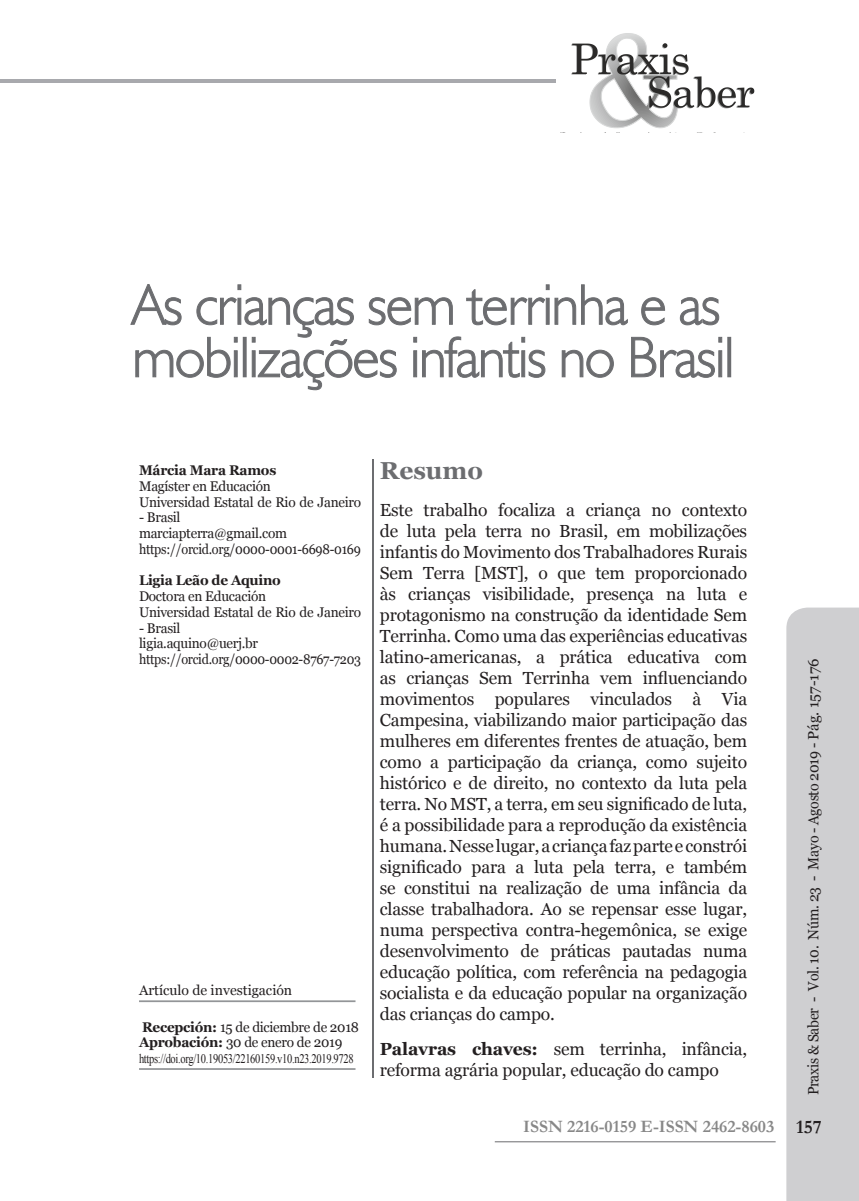
<style>
.page{position:relative;width:859px;height:1201px;background:#fff}
.page>*{position:absolute;margin:0;border:0;box-sizing:border-box;transform-origin:0 0}
.t1{font:300 57.75px/52.5px "Humanist 521 BT";letter-spacing:-.02em;color:#6c6d70}
.t2{font:700 24.5px "Georgia";color:#6c6d70}
.t3{font:600 19.25px "Garamond";color:#231f20}
.t4{font:17.5px/21px "Georgia";letter-spacing:-.01em;color:#231f20;text-align:justify}
.t5{font:600 17.5px "Garamond";color:#888}
.t6{font:14.88px "Georgia";letter-spacing:-.02em;color:#231f20;scale:.95 1}
.t7{font:14px/15.8px "Georgia";letter-spacing:-.02em;color:#231f20}
.t8{font:700 14px "Georgia";letter-spacing:-.02em;color:#231f20}
.t9{font:14px "Georgia";color:#231f20}
.t10{font:13.12px "Times New Roman";letter-spacing:-.03em;color:#231f20;scale:.8 1}
.s1{font-weight:700}
</style>
<div class="page">
<div style="left:786px;top:607px;width:72px;height:593px;background:#cfcfd1"></div>
<hr style="left:494px;top:1141px;width:281px;height:1px;background:#6c6c6e">
<svg style="left:130px;top:284px;width:592px;height:106px"></svg>
<div style="left:718px;top:350px;width:4px;height:27px;border:1px solid #6c6d70"></div>
<div style="left:727px;top:337px;width:3px;height:40px;border:1px solid #6c6d70"></div>
<hr style="left:372px;top:459px;width:2px;height:618px;background:#6c6d70">
<hr style="left:0;top:79px;width:555px;height:3px;background:#a8a9ad">
<hr style="left:139px;top:1000px;width:216px;height:2px;background:#939598">
<hr style="left:139px;top:1068px;width:216px;height:1px;background:#939598">
<svg style="left:571px;top:33px;width:183px;height:95px"></svg>
<h1 class="t1" style="left:132px;top:277px;width:603px">As crianças sem terrinha e as mobilizações infantis no Brasil</h1>
<p class="t8" style="left:139px;top:461px;width:139px">Márcia Mara Ramos</p>
<p class="t7" style="left:139px;top:478px;width:223px">Magíster en Educación<br>Universidad Estatal de Rio de Janeiro</p>
<p class="t7" style="left:139px;top:510px;width:223px">- Brasil<br>marciapterra@gmail.com https://orcid.org/0000-0001-6698-0169</p>
<p class="t8" style="left:139px;top:571px;width:143px">Ligia Leão de Aquino</p>
<p class="t7" style="left:139px;top:588px;width:223px">Doctora en Educación<br>Universidad Estatal de Rio de Janeiro</p>
<p class="t7" style="left:139px;top:620px;width:223px">- Brasil<br>ligia.aquino@uerj.br https://orcid.org/0000-0002-8767-7203</p>
<p class="t9" style="left:139px;top:981px;width:155px">Artículo de investigación</p>
<p class="t7" style="left:139px;top:1019px;width:221px"><span class="s1">Recepción:</span> 15 de diciembre de 2018<br><span class="s1">Aprobación:</span> 30 de enero de 2019</p>
<p class="t10" style="left:139px;top:1049px;width:270px">https://doi.org/10.19053/22160159.v10.n23.2019.9728</p>
<h2 class="t2" style="left:379px;top:455px;width:105px">Resumo</h2>
<p class="t4" style="left:379px;top:500px;width:369px">Este trabalho focaliza a criança no contexto de luta pela terra no Brasil, em mobilizações infantis do Movimento dos Trabalhadores Rurais Sem Terra [MST], o que tem proporcionado às crianças visibilidade, presença na luta e protagonismo na construção da identidade Sem Terrinha. Como uma das experiências educativas latino-americanas, a prática educativa com as crianças Sem Terrinha vem influenciando movimentos populares vinculados à Via Campesina, viabilizando maior participação das mulheres em diferentes frentes de atuação, bem como a participação da criança, como sujeito histórico e de direito, no contexto da luta pela terra. No MST, a terra, em seu significado de luta, é a possibilidade para a reprodução da existência humana. Nesse lugar, a criança faz parte e constrói significado para a luta pela terra, e também se constitui na realização de uma infância da classe trabalhadora. Ao se repensar esse lugar, numa perspectiva contra-hegemônica, se exige desenvolvimento de práticas pautadas numa educação política, com referência na pedagogia socialista e da educação popular na organização das crianças do campo.</p>
<p class="t4" style="left:379px;top:1039px;width:369px"><span class="s1">Palavras chaves:</span> sem terrinha, infância, reforma agrária popular, educação do campo</p>
<p class="t5" style="left:523px;top:1114px;width:252px">ISSN 2216-0159 E-ISSN 2462-8603</p>
<p class="t6" style="left:804px;top:1095px;width:461px;rotate:-90deg">Praxis &amp; Saber - Vol. 10. Núm. 23 - Mayo - Agosto 2019 - Pág. 157-176</p>
<p class="t3" style="left:795px;top:1114px;width:27px">157</p>
</div>
